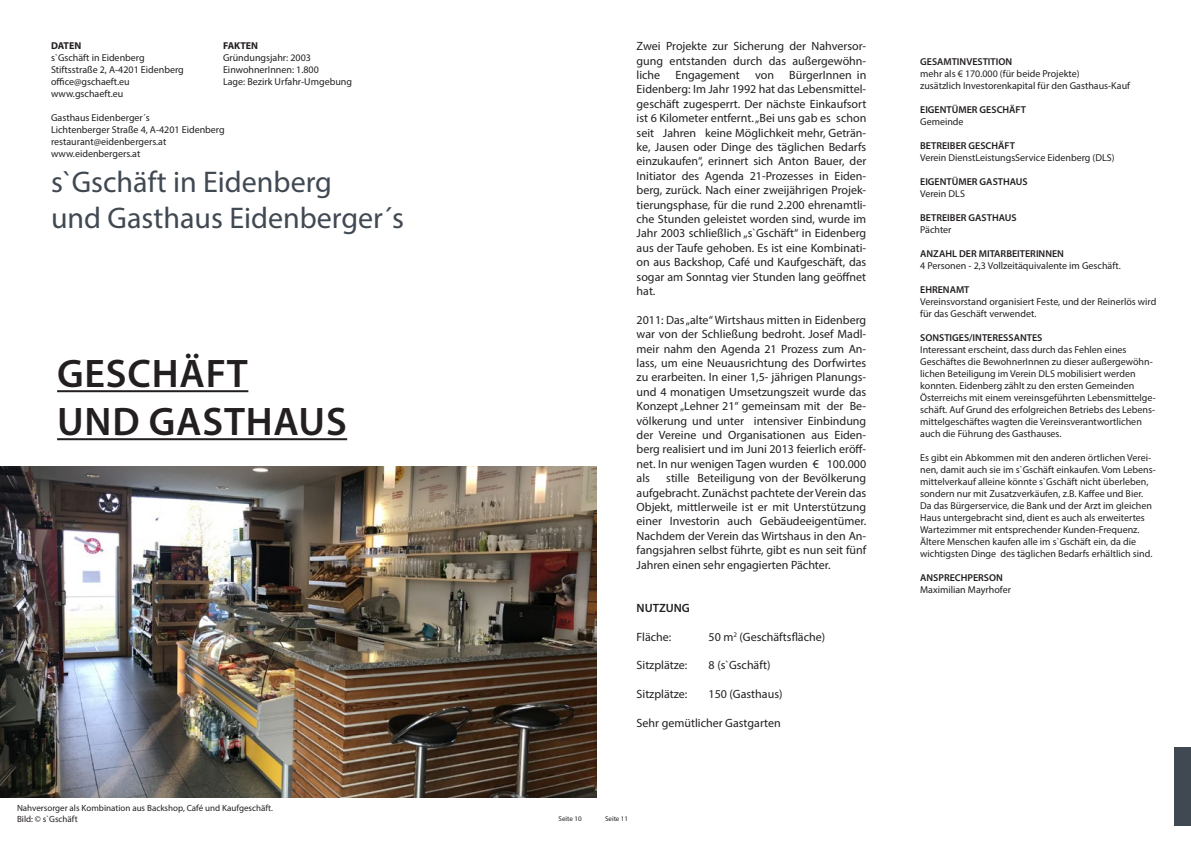
<style>
.page{position:relative;width:1191px;height:842px;background:#fff}
.page>*{position:absolute;margin:0;border:0;box-sizing:border-box;transform-origin:0 0}
.t1{font:600 40px/48px "Myriad Pro";letter-spacing:.02em;color:#231f20}
.t2{font:30px/36px "Myriad Pro";color:#404852}
.t3{font:12px/14.4px "Myriad Pro";color:#231f20;text-align:justify}
.t4{font:600 12px "Myriad Pro";color:#231f20}
.t5{font:10px/12px "Myriad Pro";color:#231f20}
.t6{font:600 10px "Myriad Pro";color:#231f20}
.t7{font:700 10px "Myriad Pro";color:#231f20}
.t8{font:9px/10.8px "Myriad Pro";color:#231f20}
.t9{font:7px "Myriad Pro";color:#231f20}
</style>
<div class="page">
<img style="left:0;top:466px;width:596px;height:332px">
<hr style="left:57px;top:390px;width:191px;height:2px;background:#231f20">
<hr style="left:57px;top:438px;width:290px;height:2px;background:#231f20">
<div style="left:1174px;top:747px;width:17px;height:79px;background:#404852"></div>
<p class="t7" style="left:51px;top:39px;width:32px">DATEN</p>
<p class="t5" style="left:51px;top:51px;width:134px">s`Gschäft in Eidenberg<br>Stiftsstraße 2, A-4201 Eidenberg office@gschaeft.eu www.gschaeft.eu</p>
<p class="t5" style="left:51px;top:111px;width:175px">Gasthaus Eidenberger´s<br>Lichtenberger Straße 4, A-4201 Eidenberg restaurant@eidenbergers.at www.eidenbergers.at</p>
<p class="t7" style="left:223px;top:39px;width:37px">FAKTEN</p>
<p class="t5" style="left:223px;top:51px;width:130px">Gründungsjahr: 2003<br>EinwohnerInnen: 1.800<br>Lage: Bezirk Urfahr-Umgebung</p>
<h2 class="t2" style="left:51px;top:164px;width:354px">s`Gschäft in Eidenberg<br>und Gasthaus Eidenberger´s</h2>
<h1 class="t1" style="left:57px;top:349px;width:291px">GESCHÄFT<br>UND GASTHAUS</h1>
<p class="t8" style="left:17px;top:802px;width:257px">Nahversorger als Kombination aus Backshop, Café und Kaufgeschäft.<br>Bild: © s`Gschäft</p>
<p class="t3" style="left:636px;top:39px;width:231px">Zwei Projekte zur Sicherung der Nahversor&shy;gung entstanden durch das außergewöhn&shy;liche</p>
<p class="t3" style="left:636px;top:67px;width:231px;text-indent:153px">BürgerInnen in Eidenberg: Im Jahr 1992 hat das Lebensmittel&shy;geschäft zugesperrt. Der nächste Einkaufsort ist 6 Kilometer entfernt. „Bei uns gab es schon seit Jahren keine Möglichkeit mehr, Geträn&shy;ke, Jausen oder Dinge des täglichen Bedarfs einzukaufen“, erinnert sich Anton Bauer, der Initiator des Agenda 21-Prozesses in Eiden&shy;berg, zurück. Nach einer zweijährigen Projek&shy;tierungsphase, für die rund 2.200 ehrenamtli&shy;che Stunden geleistet worden sind, wurde im Jahr 2003 schließlich „s`Gschäft“ in Eidenberg aus der Taufe gehoben. Es ist eine Kombinati&shy;on aus Backshop, Café und Kaufgeschäft, das sogar am Sonntag vier Stunden lang geöffnet hat.</p>
<p class="t3" style="left:636px;top:312px;width:231px">2011: Das „alte“ Wirtshaus mitten in Eidenberg war von der Schließung bedroht. Josef Madl&shy;meir nahm den Agenda 21 Prozess zum An&shy;lass, um eine Neuausrichtung des Dorfwirtes zu erarbeiten. In einer 1,5- jährigen Planungs&shy;und 4 monatigen Umsetzungszeit wurde das Konzept „Lehner 21“ gemeinsam mit der Be&shy;völkerung und unter intensiver Einbindung der Vereine und Organisationen aus Eiden&shy;berg realisiert und im Juni 2013 feierlich eröff&shy;net. In nur wenigen Tagen wurden € 100.000 als</p>
<p class="t3" style="left:675px;top:67px;width:66px">Engagement</p>
<p class="t3" style="left:755px;top:67px;width:20px">von</p>
<p class="t3" style="left:636px;top:471px;width:231px;text-indent:30px">stille Beteiligung von der Bevölkerung aufgebracht. Zunächst pachtete der Verein das Objekt, mittlerweile ist er mit Unterstützung einer Investorin auch Gebäudeeigentümer.<br>Nachdem der Verein das Wirtshaus in den An&shy;fangsjahren selbst führte, gibt es nun seit fünf Jahren einen sehr engagierten Pächter.</p>
<p class="t4" style="left:636px;top:600px;width:55px">NUTZUNG</p>
<p class="t3" style="left:636px;top:629px;width:36px">Fläche:</p>
<p class="t3" style="left:708px;top:629px;width:118px">50 m<sup>2</sup> (Geschäftsfläche)</p>
<p class="t3" style="left:636px;top:658px;width:52px">Sitzplätze:</p>
<p class="t3" style="left:708px;top:658px;width:63px">8 (s`Gschäft)</p>
<p class="t3" style="left:636px;top:687px;width:52px">Sitzplätze:</p>
<p class="t3" style="left:708px;top:687px;width:75px">150 (Gasthaus)</p>
<p class="t3" style="left:636px;top:715px;width:146px">Sehr gemütlicher Gastgarten</p>
<p class="t9" style="left:558px;top:814px;width:25px">Seite 10</p>
<p class="t9" style="left:605px;top:814px;width:25px">Seite 11</p>
<p class="t6" style="left:920px;top:55px;width:94px">GESAMTINVESTITION</p>
<p class="t5" style="left:920px;top:67px;width:211px">mehr als € 170.000 (für beide Projekte)<br>zusätzlich Investorenkapital für den Gasthaus-Kauf</p>
<p class="t6" style="left:920px;top:103px;width:107px">EIGENTÜMER GESCHÄFT</p>
<p class="t5" style="left:920px;top:115px;width:45px">Gemeinde</p>
<p class="t6" style="left:920px;top:139px;width:96px">BETREIBER GESCHÄFT</p>
<p class="t5" style="left:920px;top:151px;width:196px">Verein DienstLeistungsService Eidenberg (DLS)</p>
<p class="t6" style="left:920px;top:175px;width:109px">EIGENTÜMER GASTHAUS</p>
<p class="t5" style="left:920px;top:187px;width:46px">Verein DLS</p>
<p class="t6" style="left:920px;top:211px;width:98px">BETREIBER GASTHAUS</p>
<p class="t5" style="left:920px;top:223px;width:33px">Pächter</p>
<p class="t6" style="left:920px;top:247px;width:145px">ANZAHL DER MITARBEITERINNEN</p>
<p class="t5" style="left:920px;top:259px;width:202px">4 Personen - 2,3 Vollzeitäquivalente im Geschäft.</p>
<p class="t6" style="left:920px;top:283px;width:51px">EHRENAMT</p>
<p class="t5" style="left:920px;top:295px;width:238px">Vereinsvorstand organisiert Feste, und der Reinerlös wird für das Geschäft verwendet.</p>
<p class="t6" style="left:920px;top:331px;width:124px">SONSTIGES/INTERESSANTES</p>
<p class="t5" style="left:920px;top:343px;width:237px">Interessant erscheint, dass durch das Fehlen eines Geschäftes die BewohnerInnen zu dieser außergewöhn&shy;lichen Beteiligung im Verein DLS mobilisiert werden konnten. Eidenberg zählt zu den ersten Gemeinden Österreichs mit einem vereinsgeführten Lebensmittelge&shy;schäft. Auf Grund des erfolgreichen Betriebs des Lebens&shy;mittelgeschäftes wagten die Vereinsverantwortlichen auch die Führung des Gasthauses.</p>
<p class="t5" style="left:920px;top:451px;width:237px">Es gibt ein Abkommen mit den anderen örtlichen Verei&shy;nen, damit auch sie im s`Gschäft einkaufen. Vom Lebens&shy;mittelverkauf alleine könnte s`Gschäft nicht überleben, sondern nur mit Zusatzverkäufen, z.B. Kaffee und Bier.<br>Da das Bürgerservice, die Bank und der Arzt im gleichen Haus untergebracht sind, dient es auch als erweitertes Wartezimmer mit entsprechender Kunden-Frequenz.<br>Ältere Menschen kaufen alle im s`Gschäft ein, da die wichtigsten Dinge des täglichen Bedarfs erhältlich sind.</p>
<p class="t6" style="left:920px;top:571px;width:84px">ANSPRECHPERSON</p>
<p class="t5" style="left:920px;top:583px;width:92px">Maximilian Mayrhofer</p>
</div>
